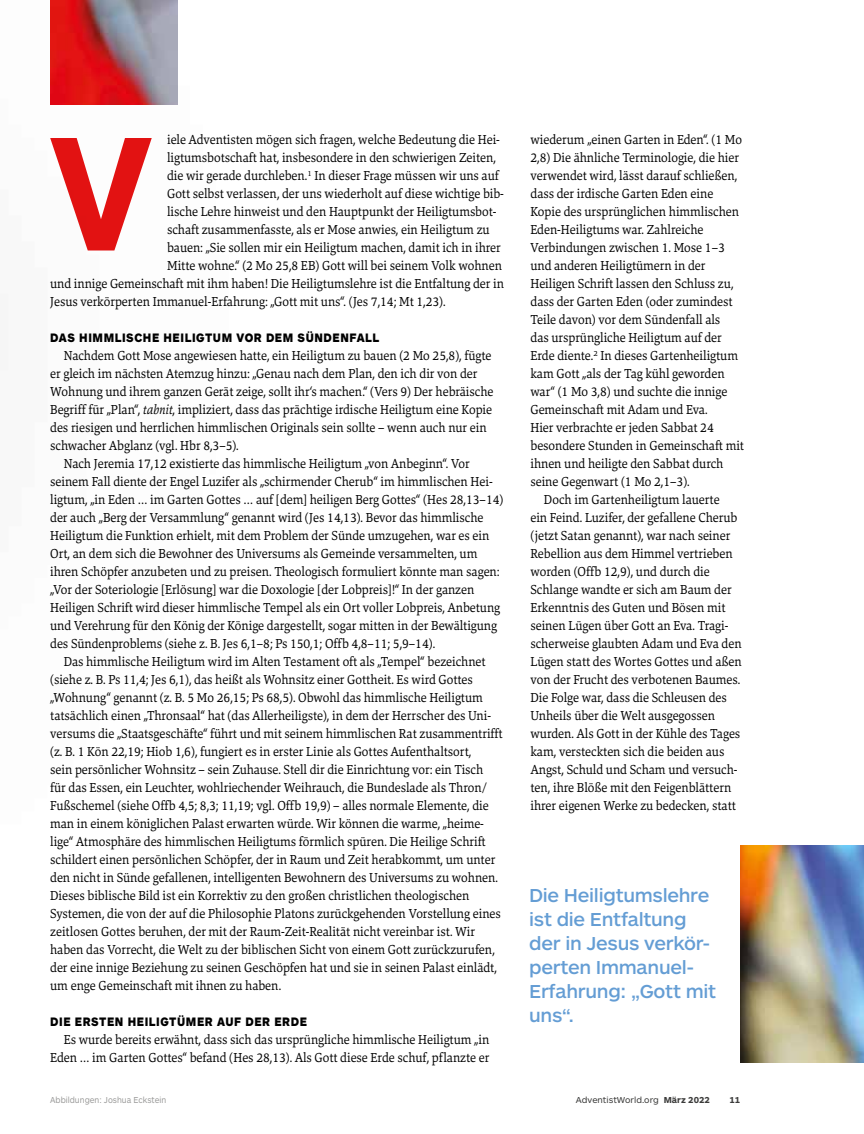
<style>
.page{position:relative;width:864px;height:1134px;background:#fff}
.page>*{position:absolute;margin:0;border:0;box-sizing:border-box;transform-origin:0 0}
.t1{font:700 168.9px "ARS Maquette Pro";color:#e41313;scale:.9 1}
.t2{font:500 19.5px/24px "ARS Maquette Pro";letter-spacing:.02em;color:#649dd4}
.t3{font:13.5px/18px "Danton";color:#000;text-align:right;scale:.9 1}
.t4{font:900 12.75px "ARS Maquette Pro";letter-spacing:.05em;color:#000;scale:.9 1}
.t5{font:9px "ARS Maquette Pro";color:#9d9d9c;scale:.9 1}
.t6{font:9px "ARS Maquette Pro";letter-spacing:.035em;color:#3c3c3b}
.t7{font:700 9px "ARS Maquette Pro";color:#3c3c3b}
.s1{font-style:italic}
.s2{font-weight:700}
</style>
<div class="page">
<img style="left:741px;top:846px;width:123px;height:216px">
<svg style="left:50px;top:0;width:128px;height:105px"></svg>
<h1 class="t1" style="left:50px;top:111px;width:114px">V</h1>
<p class="t3" style="left:167px;top:131px;width:371px">iele Adventisten mögen sich fragen, welche Bedeutung die Hei-</p>
<p class="t3" style="left:167px;top:149px;width:367px">ligtumsbotschaft hat, insbesondere in den schwierigen Zeiten,</p>
<p class="t3" style="left:167px;top:167px;width:370px">die wir gerade durchleben.<sup>1</sup> In dieser Frage müssen wir uns auf</p>
<p class="t3" style="left:167px;top:185px;width:376px">Gott selbst verlassen, der uns wiederholt auf diese wichtige bib-</p>
<p class="t3" style="left:167px;top:203px;width:368px">lische Lehre hinweist und den Hauptpunkt der Heiligtumsbot-</p>
<p class="t3" style="left:167px;top:221px;width:360px">schaft zusammenfasste, als er Mose anwies, ein Heiligtum zu</p>
<p class="t3" style="left:167px;top:239px;width:372px">bauen: „Sie sollen mir ein Heiligtum machen, damit ich in ihrer</p>
<p class="t3" style="left:167px;top:257px;width:373px">Mitte wohne.“ (2 Mo 25,8 EB) Gott will bei seinem Volk wohnen</p>
<p class="t3" style="left:50px;top:275px;width:506px">und innige Gemeinschaft mit ihm haben! Die Heiligtumslehre ist die Entfaltung der in</p>
<p class="t3" style="left:50px;top:293px;width:441px">Jesus verkörperten Immanuel-Erfahrung: „Gott mit uns“. (Jes 7,14; Mt 1,23).</p>
<p class="t4" style="left:50px;top:331px;width:367px">DAS HIMMLISCHE HEILIGTUM VOR DEM SÜNDENFALL</p>
<p class="t3" style="left:64px;top:347px;width:477px">Nachdem Gott Mose angewiesen hatte, ein Heiligtum zu bauen (2 Mo 25,8), fügte</p>
<p class="t3" style="left:50px;top:365px;width:476px">er gleich im nächsten Atemzug hinzu: „Genau nach dem Plan, den ich dir von der</p>
<p class="t3" style="left:50px;top:383px;width:494px">Wohnung und ihrem ganzen Gerät zeige, sollt ihr‘s machen.“ (Vers 9) Der hebräische</p>
<p class="t3" style="left:50px;top:401px;width:493px">Begriff für „Plan“, <span class="s1">tabnit</span>, impliziert, dass das prächtige irdische Heiligtum eine Kopie</p>
<p class="t3" style="left:50px;top:419px;width:486px">des riesigen und herrlichen himmlischen Originals sein sollte – wenn auch nur ein</p>
<p class="t3" style="left:50px;top:437px;width:211px">schwacher Abglanz (vgl. Hbr 8,3–5).</p>
<p class="t3" style="left:64px;top:455px;width:453px">Nach Jeremia 17,12 existierte das himmlische Heiligtum „von Anbeginn“. Vor</p>
<p class="t3" style="left:50px;top:473px;width:493px">seinem Fall diente der Engel Luzifer als „schirmender Cherub“ im himmlischen Hei-</p>
<p class="t3" style="left:50px;top:491px;width:505px">ligtum, „in Eden … im Garten Gottes … auf [dem] heiligen Berg Gottes“ (Hes 28,13–14)</p>
<p class="t3" style="left:50px;top:509px;width:483px">der auch „Berg der Versammlung“ genannt wird (Jes 14,13). Bevor das himmlische</p>
<p class="t3" style="left:50px;top:527px;width:489px">Heiligtum die Funktion erhielt, mit dem Problem der Sünde umzugehen, war es ein</p>
<p class="t3" style="left:50px;top:545px;width:476px">Ort, an dem sich die Bewohner des Universums als Gemeinde versammelten, um</p>
<p class="t3" style="left:50px;top:563px;width:501px">ihren Schöpfer anzubeten und zu preisen. Theologisch formuliert könnte man sagen:</p>
<p class="t3" style="left:50px;top:581px;width:473px">„Vor der Soteriologie [Erlösung] war die Doxologie [der Lobpreis]!“ In der ganzen</p>
<p class="t3" style="left:50px;top:599px;width:501px">Heiligen Schrift wird dieser himmlische Tempel als ein Ort voller Lobpreis, Anbetung</p>
<p class="t3" style="left:50px;top:617px;width:498px">und Verehrung für den König der Könige dargestellt, sogar mitten in der Bewältigung</p>
<p class="t3" style="left:50px;top:635px;width:429px">des Sündenproblems (siehe z. B. Jes 6,1–8; Ps 150,1; Offb 4,8–11; 5,9–14).</p>
<p class="t3" style="left:64px;top:653px;width:470px">Das himmlische Heiligtum wird im Alten Testament oft als „Tempel“ bezeichnet</p>
<p class="t3" style="left:50px;top:671px;width:471px">(siehe z. B. Ps 11,4; Jes 6,1), das heißt als Wohnsitz einer Gottheit. Es wird Gottes</p>
<p class="t3" style="left:50px;top:689px;width:482px">„Wohnung“ genannt (z. B. 5 Mo 26,15; Ps 68,5). Obwohl das himmlische Heiligtum</p>
<p class="t3" style="left:50px;top:707px;width:491px">tatsächlich einen „Thronsaal“ hat (das Allerheiligste), in dem der Herrscher des Uni-</p>
<p class="t3" style="left:50px;top:725px;width:504px">versums die „Staatsgeschäfte“ führt und mit seinem himmlischen Rat zusammentrifft</p>
<p class="t3" style="left:50px;top:743px;width:469px">(z. B. 1 Kön 22,19; Hiob 1,6), fungiert es in erster Linie als Gottes Aufenthaltsort,</p>
<p class="t3" style="left:50px;top:761px;width:483px">sein persönlicher Wohnsitz – sein Zuhause. Stell dir die Einrichtung vor: ein Tisch</p>
<p class="t3" style="left:50px;top:779px;width:487px">für das Essen, ein Leuchter, wohlriechender Weihrauch, die Bundeslade als Thron/</p>
<p class="t3" style="left:50px;top:797px;width:489px">Fußschemel (siehe Offb 4,5; 8,3; 11,19; vgl. Offb 19,9) – alles normale Elemente, die</p>
<p class="t3" style="left:50px;top:815px;width:483px">man in einem königlichen Palast erwarten würde. Wir können die warme, „heime-</p>
<p class="t3" style="left:50px;top:833px;width:485px">lige“ Atmosphäre des himmlischen Heiligtums förmlich spüren. Die Heilige Schrift</p>
<p class="t3" style="left:50px;top:851px;width:496px">schildert einen persönlichen Schöpfer, der in Raum und Zeit herabkommt, um unter</p>
<p class="t3" style="left:50px;top:869px;width:499px">den nicht in Sünde gefallenen, intelligenten Bewohnern des Universums zu wohnen.</p>
<p class="t3" style="left:50px;top:887px;width:467px">Dieses biblische Bild ist ein Korrektiv zu den großen christlichen theologischen</p>
<p class="t3" style="left:50px;top:905px;width:502px">Systemen, die von der auf die Philosophie Platons zurückgehenden Vorstellung eines</p>
<p class="t3" style="left:50px;top:923px;width:474px">zeitlosen Gottes beruhen, der mit der Raum-Zeit-Realität nicht vereinbar ist. Wir</p>
<p class="t3" style="left:50px;top:941px;width:496px">haben das Vorrecht, die Welt zu der biblischen Sicht von einem Gott zurückzurufen,</p>
<p class="t3" style="left:50px;top:959px;width:498px">der eine innige Beziehung zu seinen Geschöpfen hat und sie in seinen Palast einlädt,</p>
<p class="t3" style="left:50px;top:977px;width:258px">um enge Gemeinschaft mit ihnen zu haben.</p>
<p class="t4" style="left:50px;top:1015px;width:287px">DIE ERSTEN HEILIGTÜMER AUF DER ERDE</p>
<p class="t3" style="left:50px;top:1031px;width:489px">Es wurde bereits erwähnt, dass sich das ursprüngliche himmlische Heiligtum „in<br>Eden … im Garten Gottes“ befand (Hes 28,13). Als Gott diese Erde schuf, pflanzte er</p>
<p class="t5" style="left:50px;top:1096px;width:131px">Abbildungen: Joshua Eckstein</p>
<p class="t3" style="left:530px;top:131px;width:237px">wiederum „einen Garten in Eden“. (1 Mo</p>
<p class="t3" style="left:530px;top:149px;width:233px">2,8) Die ähnliche Terminologie, die hier</p>
<p class="t3" style="left:530px;top:167px;width:232px">verwendet wird, lässt darauf schließen,</p>
<p class="t3" style="left:530px;top:185px;width:205px">dass der irdische Garten Eden eine</p>
<p class="t3" style="left:530px;top:203px;width:233px">Kopie des ursprünglichen himmlischen</p>
<p class="t3" style="left:530px;top:221px;width:194px">Eden-Heiligtums war. Zahlreiche</p>
<p class="t3" style="left:530px;top:239px;width:217px">Verbindungen zwischen 1. Mose 1–3</p>
<p class="t3" style="left:530px;top:257px;width:196px">und anderen Heiligtümern in der</p>
<p class="t3" style="left:530px;top:275px;width:227px">Heiligen Schrift lassen den Schluss zu,</p>
<p class="t3" style="left:530px;top:293px;width:226px">dass der Garten Eden (oder zumindest</p>
<p class="t3" style="left:530px;top:311px;width:212px">Teile davon) vor dem Sündenfall als</p>
<p class="t3" style="left:530px;top:329px;width:214px">das ursprüngliche Heiligtum auf der</p>
<p class="t3" style="left:530px;top:347px;width:232px">Erde diente.<sup>2</sup> In dieses Gartenheiligtum</p>
<p class="t3" style="left:530px;top:365px;width:217px">kam Gott „als der Tag kühl geworden</p>
<p class="t3" style="left:530px;top:383px;width:220px">war“ (1 Mo 3,8) und suchte die innige</p>
<p class="t3" style="left:530px;top:401px;width:198px">Gemeinschaft mit Adam und Eva.</p>
<p class="t3" style="left:530px;top:419px;width:205px">Hier verbrachte er jeden Sabbat 24</p>
<p class="t3" style="left:530px;top:437px;width:239px">besondere Stunden in Gemeinschaft mit</p>
<p class="t3" style="left:530px;top:455px;width:216px">ihnen und heiligte den Sabbat durch</p>
<p class="t3" style="left:530px;top:473px;width:178px">seine Gegenwart (1 Mo 2,1–3).</p>
<p class="t3" style="left:544px;top:491px;width:197px">Doch im Gartenheiligtum lauerte</p>
<p class="t3" style="left:530px;top:509px;width:231px">ein Feind. Luzifer, der gefallene Cherub</p>
<p class="t3" style="left:530px;top:527px;width:224px">(jetzt Satan genannt), war nach seiner</p>
<p class="t3" style="left:530px;top:545px;width:226px">Rebellion aus dem Himmel vertrieben</p>
<p class="t3" style="left:530px;top:563px;width:201px">worden (Offb 12,9), und durch die</p>
<p class="t3" style="left:530px;top:581px;width:225px">Schlange wandte er sich am Baum der</p>
<p class="t3" style="left:530px;top:599px;width:218px">Erkenntnis des Guten und Bösen mit</p>
<p class="t3" style="left:530px;top:617px;width:221px">seinen Lügen über Gott an Eva. Tragi-</p>
<p class="t3" style="left:530px;top:635px;width:236px">scherweise glaubten Adam und Eva den</p>
<p class="t3" style="left:530px;top:653px;width:236px">Lügen statt des Wortes Gottes und aßen</p>
<p class="t3" style="left:530px;top:671px;width:235px">von der Frucht des verbotenen Baumes.</p>
<p class="t3" style="left:530px;top:689px;width:220px">Die Folge war, dass die Schleusen des</p>
<p class="t3" style="left:530px;top:707px;width:207px">Unheils über die Welt ausgegossen</p>
<p class="t3" style="left:530px;top:725px;width:235px">wurden. Als Gott in der Kühle des Tages</p>
<p class="t3" style="left:530px;top:743px;width:217px">kam, versteckten sich die beiden aus</p>
<p class="t3" style="left:530px;top:761px;width:232px">Angst, Schuld und Scham und versuch-</p>
<p class="t3" style="left:530px;top:779px;width:225px">ten, ihre Blöße mit den Feigenblättern</p>
<p class="t3" style="left:530px;top:797px;width:230px">ihrer eigenen Werke zu bedecken, statt</p>
<h2 class="t2" style="left:529px;top:885px;width:189px">Die Heiligtumslehre ist die Entfaltung der in Jesus verkör&shy;perten Immanuel-<br>Erfahrung: „Gott mit uns“.</h2>
<p class="t6" style="left:576px;top:1095px;width:135px">AdventistWorld.org <span class="s2">März 2022</span></p>
<p class="t7" style="left:729px;top:1095px;width:12px">11</p>
</div>
